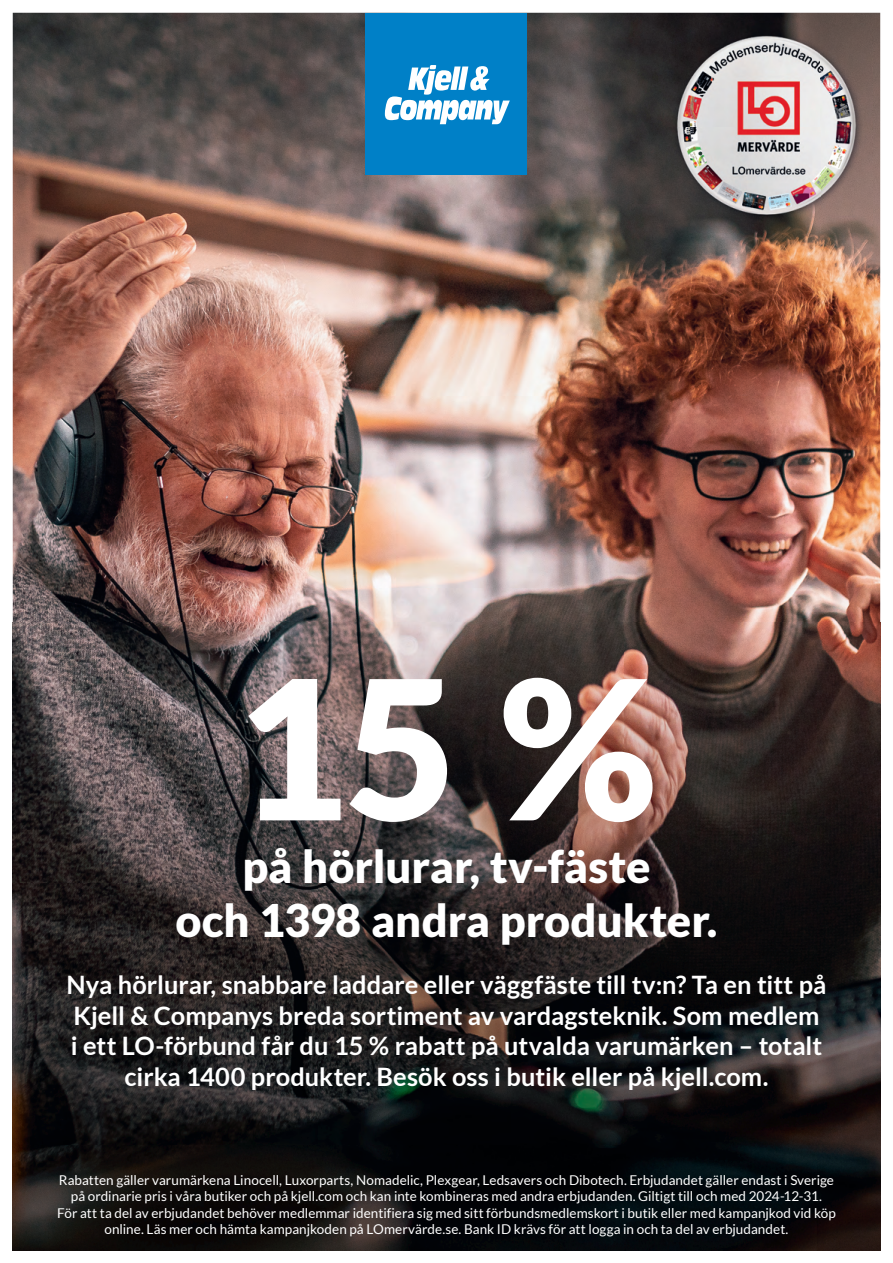
<style>
.page{position:relative;width:893px;height:1263px;background:#fff}
.page>*{position:absolute;margin:0;border:0;box-sizing:border-box;transform-origin:0 0}
.t1{font:900 193.95px "Lato";color:#fff}
.t2{font:900 45px/54px "Lato";color:#fff;text-align:center}
.t3{font:700 25.35px/30.5px "Lato";color:#fff;text-align:center}
.t4{font:13.5px/16.2px "Lato";letter-spacing:.005em;color:#fff;text-align:center}
</style>
<div class="page">
<img style="left:13px;top:13px;width:867px;height:610px">
<img style="left:13px;top:623px;width:867px;height:627px">
<div style="left:366px;top:13px;width:161px;height:161px;background:#0080c7"></div>
<svg style="left:385px;top:65px;width:125px;height:59px"></svg>
<img style="left:663px;top:23px;width:210px;height:210px">
<h1 class="t1" style="left:236px;top:636px;width:423px">15 %</h1>
<h2 class="t2" style="left:175px;top:839px;width:543px">på hörlurar, tv-fäste<br>och 1398 andra produkter.</h2>
<p class="t3" style="left:67px;top:969px;width:761px">Nya hörlurar, snabbare laddare eller väggfäste till tv:n? Ta en titt på Kjell &amp; Companys breda sortiment av vardagsteknik. Som medlem<br>i ett LO-förbund får du 15 % rabatt på utvalda varumärken – totalt cirka 1400 produkter. Besök oss i butik eller på kjell.com.</p>
<p class="t4" style="left:57px;top:1172px;width:780px">Rabatten gäller varumärkena Linocell, Luxorparts, Nomadelic, Plexgear, Ledsavers och Dibotech. Erbjudandet gäller endast i Sverige på ordinarie pris i våra butiker och på kjell.com och kan inte kombineras med andra erbjudanden. Giltigt till och med 2024-12-31.<br>För att ta del av erbjudandet behöver medlemmar identifiera sig med sitt förbundsmedlemskort i butik eller med kampanjkod vid köp online. Läs mer och hämta kampanjkoden på LOmervärde.se. Bank ID krävs för att logga in och ta del av erbjudandet.</p>
</div>
